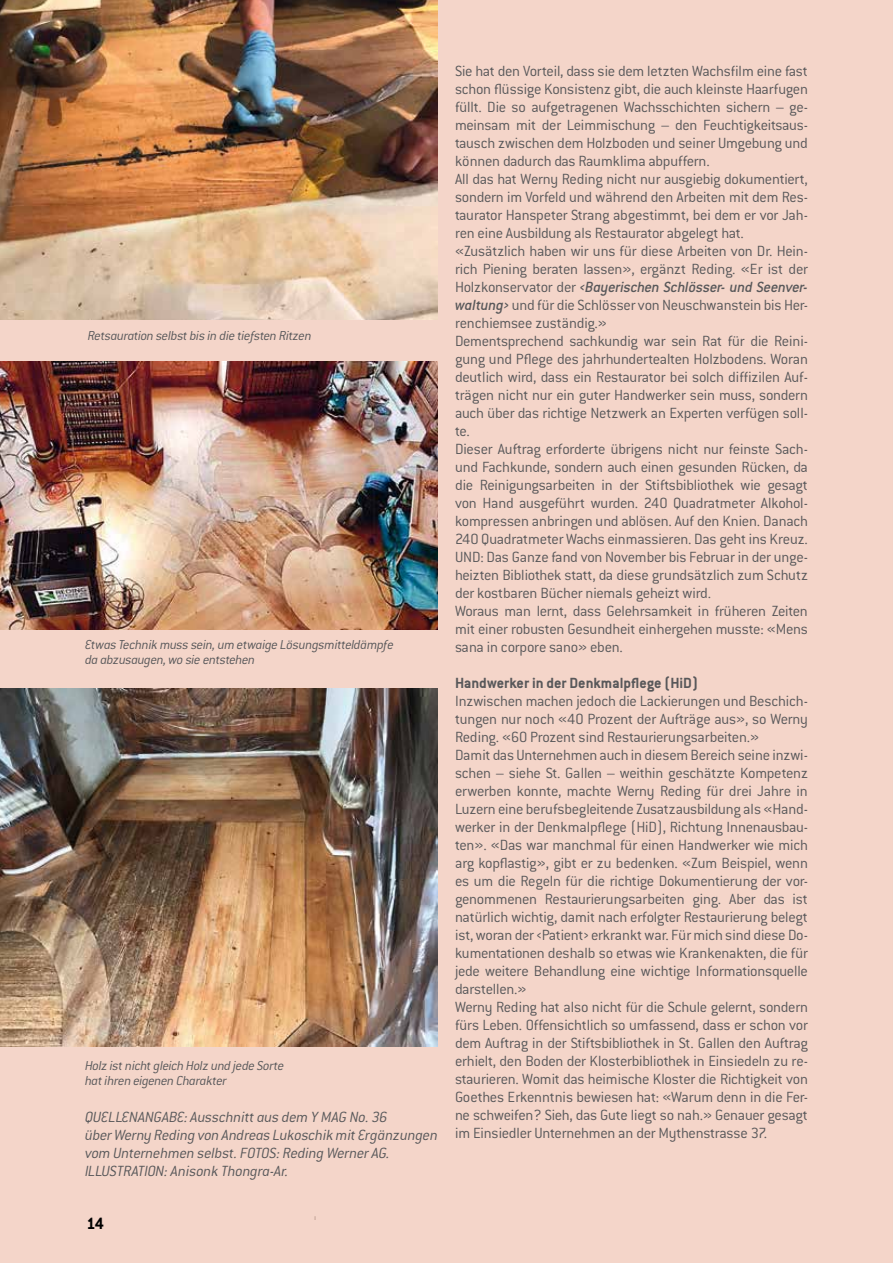
<style>
.page{position:relative;width:893px;height:1263px;background:#f4d5c9}
.page>*{position:absolute;margin:0;border:0;box-sizing:border-box;transform-origin:0 0}
.t1{font:700 18px "Conduit ITC";color:#000}
.t2{font:300 16.2px/18px "Conduit ITC";letter-spacing:-.015em;color:#58585a}
.t3{font:italic 300 16.2px/18px "Conduit ITC";letter-spacing:-.015em;color:#58585a}
.t4{font:700 16.2px "Conduit ITC";color:#58585a}
.t5{font:italic 300 14.25px/15px "Conduit ITC";letter-spacing:-.025em;color:#58585a}
.s1{font-weight:500;font-style:italic}
</style>
<div class="page">
<img style="left:0;top:361px;width:438px;height:268px">
<img style="left:0;top:689px;width:438px;height:357px">
<img style="left:0;top:0;width:438px;height:320px">
<p class="t5" style="left:88px;top:328px;width:225px">Retsauration selbst bis in die tiefsten Ritzen</p>
<p class="t5" style="left:85px;top:637px;width:310px">Etwas Technik muss sein, um etwaige Lösungsmitteldämpfe da abzusaugen, wo sie entstehen</p>
<p class="t5" style="left:85px;top:1058px;width:201px">Holz ist nicht gleich Holz und jede Sorte hat ihren eigenen Charakter</p>
<p class="t3" style="left:85px;top:1108px;width:354px">QUELLENANGABE: Ausschnitt aus dem Y MAG No. 36<br>über Werny Reding von Andreas Lukoschik mit Ergänzungen vom Unternehmen selbst. FOTOS: Reding Werner AG.<br>ILLUSTRATION: Anisonk Thongra-Ar.</p>
<p class="t1" style="left:86px;top:1212px;width:19px">14</p>
<p class="t2" style="left:455px;top:62px;width:354px">Sie hat den Vorteil, dass sie dem letzten Wachsfilm eine fast schon flüssige Konsistenz gibt, die auch kleinste Haarfugen füllt. Die so aufgetragenen Wachsschichten sichern – ge&shy;meinsam mit der Leimmischung – den Feuchtigkeitsaus&shy;tausch zwischen dem Holzboden und seiner Umgebung und können dadurch das Raumklima abpuffern.<br>All das hat Werny Reding nicht nur ausgiebig dokumentiert, sondern im Vorfeld und während den Arbeiten mit dem Res&shy;taurator Hanspeter Strang abgestimmt, bei dem er vor Jah&shy;ren eine Ausbildung als Restaurator abgelegt hat. «Zusätzlich haben wir uns für diese Arbeiten von Dr. Hein&shy;rich Piening beraten lassen», ergänzt Reding. «Er ist der Holzkonservator der <span class="s1">‹Bayerischen Schlösser- und Seenver&shy;waltung›</span> und für die Schlösser von Neuschwanstein bis Her&shy;renchiemsee zuständig.»<br>Dementsprechend sachkundig war sein Rat für die Reini&shy;gung und Pflege des jahrhundertealten Holzbodens. Woran deutlich wird, dass ein Restaurator bei solch diffizilen Auf&shy;trägen nicht nur ein guter Handwerker sein muss, sondern auch über das richtige Netzwerk an Experten verfügen soll&shy;te.<br>Dieser Auftrag erforderte übrigens nicht nur feinste Sach&shy;und Fachkunde, sondern auch einen gesunden Rücken, da die Reinigungsarbeiten in der Stiftsbibliothek wie gesagt von Hand ausgeführt wurden. 240 Quadratmeter Alkohol&shy;kompressen anbringen und ablösen. Auf den Knien. Danach 240 Quadratmeter Wachs einmassieren. Das geht ins Kreuz.<br>UND: Das Ganze fand von November bis Februar in der unge&shy;heizten Bibliothek statt, da diese grundsätzlich zum Schutz der kostbaren Bücher niemals geheizt wird.<br>Woraus man lernt, dass Gelehrsamkeit in früheren Zeiten mit einer robusten Gesundheit einhergehen musste: «Mens sana in corpore sano» eben.</p>
<p class="t4" style="left:455px;top:674px;width:244px">Handwerker in der Denkmalpflege (HiD)</p>
<p class="t2" style="left:455px;top:692px;width:354px">Inzwischen machen jedoch die Lackierungen und Beschich&shy;tungen nur noch «40 Prozent der Aufträge aus», so Werny Reding. «60 Prozent sind Restaurierungsarbeiten.»<br>Damit das Unternehmen auch in diesem Bereich seine inzwi&shy;schen – siehe St. Gallen – weithin geschätzte Kompetenz erwerben konnte, machte Werny Reding für drei Jahre in Luzern eine berufsbegleitende Zusatzausbildung als «Hand&shy;werker in der Denkmalpflege (HiD), Richtung Innenausbau&shy;ten». «Das war manchmal für einen Handwerker wie mich arg kopflastig», gibt er zu bedenken. «Zum Beispiel, wenn es um die Regeln für die richtige Dokumentierung der vor&shy;genommenen Restaurierungsarbeiten ging. Aber das ist natürlich wichtig, damit nach erfolgter Restaurierung belegt ist, woran der ‹Patient› erkrankt war. Für mich sind diese Do&shy;kumentationen deshalb so etwas wie Krankenakten, die für jede weitere Behandlung eine wichtige Informationsquelle darstellen.»<br>Werny Reding hat also nicht für die Schule gelernt, sondern fürs Leben. Offensichtlich so umfassend, dass er schon vor dem Auftrag in der Stiftsbibliothek in St. Gallen den Auftrag erhielt, den Boden der Klosterbibliothek in Einsiedeln zu re&shy;staurieren. Womit das heimische Kloster die Richtigkeit von Goethes Erkenntnis bewiesen hat: «Warum denn in die Fer&shy;ne schweifen? Sieh, das Gute liegt so nah.» Genauer gesagt im Einsiedler Unternehmen an der Mythenstrasse 37.</p>
</div>
